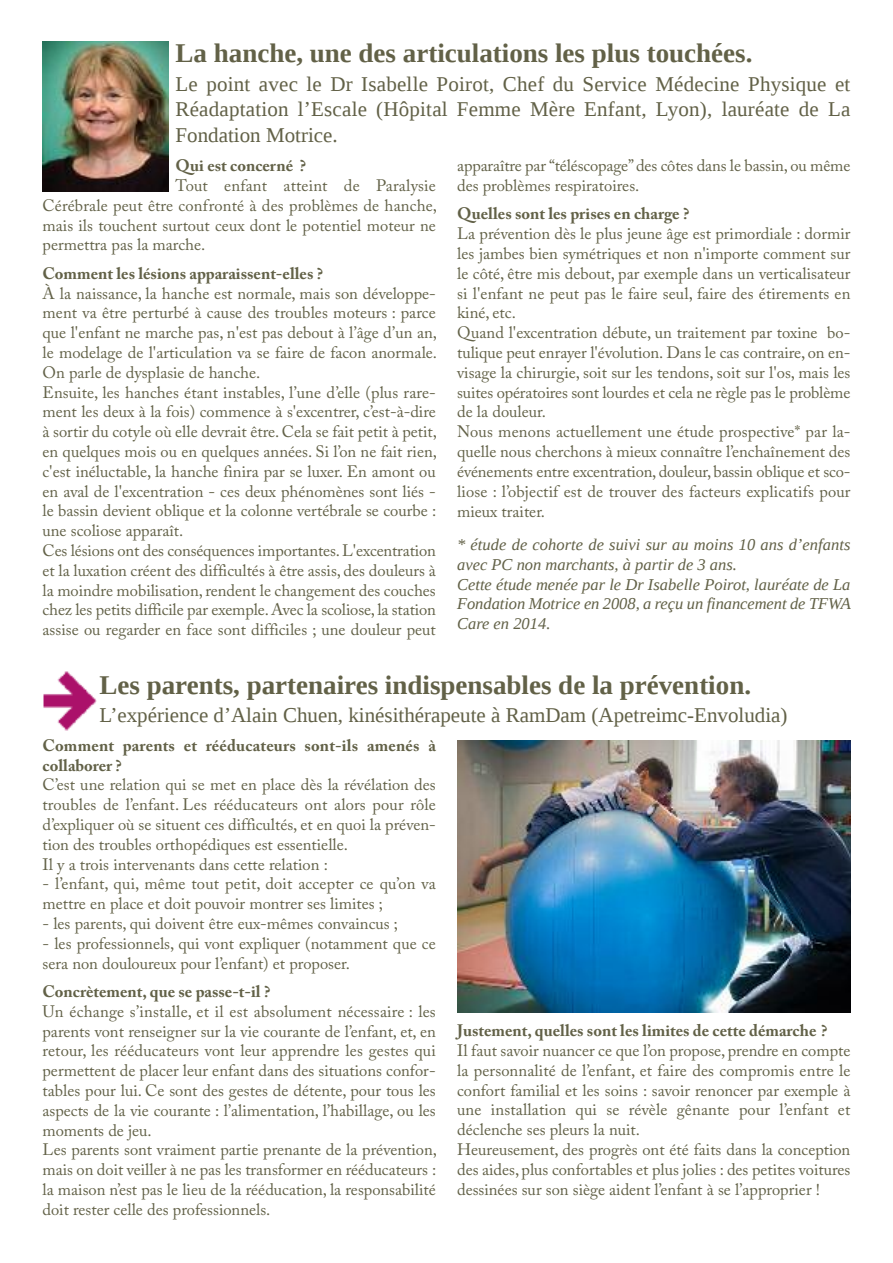
<style>
.page{position:relative;width:893px;height:1263px;background:#fff}
.page>*{position:absolute;margin:0;border:0;box-sizing:border-box;transform-origin:0 0}
.t1{font:700 27px "Liberation Serif";color:#626147}
.t2{font:21px/25.2px "Liberation Serif";color:#626147;text-align:justify}
.t3{font:16.5px/19.8px "Adobe Caslon Pro";color:#626147}
.t4{font:700 16.5px/19.8px "Adobe Caslon Pro";color:#626147}
.t5{font:italic 16.5px/19.8px "Liberation Serif";color:#626147}
</style>
<div class="page">
<img style="left:457px;top:740px;width:393px;height:272px">
<img style="left:43px;top:671px;width:54px;height:60px">
<img style="left:43px;top:41px;width:125px;height:151px">
<h1 class="t1" style="left:176px;top:38px;width:578px">La hanche, une des articulations les plus touchées.</h1>
<p class="t2" style="left:176px;top:71px;width:676px">Le point avec le Dr Isabelle Poirot, Chef du Service Médecine Physique et Réadaptation l’Escale (Hôpital Femme Mère Enfant, Lyon), lauréate de La Fondation Motrice.</p>
<p class="t4" style="left:176px;top:157px;width:132px">Qui est concerné ?</p>
<p class="t3" style="left:43px;top:177px;width:396px;text-align:justify;text-indent:133px">Tout enfant atteint de Paralysie Cérébrale peut être confronté à des problèmes de hanche, mais ils touchent surtout ceux dont le potentiel moteur ne permettra pas la marche.</p>
<p class="t4" style="left:43px;top:265px;width:282px">Comment les lésions apparaissent-elles ?</p>
<p class="t3" style="left:43px;top:285px;width:396px">À la naissance, la hanche est normale, mais son développe&shy;ment va être perturbé à cause des troubles moteurs : parce que l'enfant ne marche pas, n'est pas debout à l’âge d’un an, le modelage de l'articulation va se faire de facon anormale.<br>On parle de dysplasie de hanche.<br>Ensuite, les hanches étant instables, l’une d’elle (plus rare&shy;ment les deux à la fois) commence à s'excentrer, c’est-à-dire à sortir du cotyle où elle devrait être. Cela se fait petit à petit, en quelques mois ou en quelques années. Si l’on ne fait rien, c'est inéluctable, la hanche finira par se luxer. En amont ou en aval de l'excentration - ces deux phénomènes sont liés - le bassin devient oblique et la colonne vertébrale se courbe : une scoliose apparaît.<br>Ces lésions ont des conséquences importantes. L'excentration et la luxation créent des difficultés à être assis, des douleurs à la moindre mobilisation, rendent le changement des couches chez les petits difficile par exemple. Avec la scoliose, la station assise ou regarder en face sont difficiles ; une douleur peut</p>
<p class="t3" style="left:457px;top:158px;width:395px">apparaître par “téléscopage” des côtes dans le bassin, ou même des problèmes respiratoires.</p>
<p class="t4" style="left:457px;top:206px;width:234px">Quelles sont les prises en charge ?</p>
<p class="t3" style="left:457px;top:225px;width:395px">La prévention dès le plus jeune âge est primordiale : dormir les jambes bien symétriques et non n'importe comment sur le côté, être mis debout, par exemple dans un verticalisateur si l'enfant ne peut pas le faire seul, faire des étirements en kiné, etc.<br>Quand l'excentration débute, un traitement par toxine bo&shy;tulique peut enrayer l'évolution. Dans le cas contraire, on en&shy;visage la chirurgie, soit sur les tendons, soit sur l'os, mais les suites opératoires sont lourdes et cela ne règle pas le problème de la douleur.<br>Nous menons actuellement une étude prospective* par la&shy;quelle nous cherchons à mieux connaître l’enchaînement des événements entre excentration, douleur, bassin oblique et sco&shy;liose : l’objectif est de trouver des facteurs explicatifs pour mieux traiter.</p>
<p class="t5" style="left:457px;top:534px;width:395px">* étude de cohorte de suivi sur au moins 10 ans d’enfants avec PC non marchants, à partir de 3 ans.<br>Cette étude menée par le Dr Isabelle Poirot, lauréate de La Fondation Motrice en 2008, a reçu un financement de TFWA Care en 2014.</p>
<h1 class="t1" style="left:99px;top:669px;width:653px">Les parents, partenaires indispensables de la prévention.</h1>
<p class="t2" style="left:99px;top:702px;width:689px">L’expérience d’Alain Chuen, kinésithérapeute à RamDam (Apetreimc-Envoludia)</p>
<p class="t4" style="left:43px;top:737px;width:395px">Comment parents et rééducateurs sont-ils amenés à collaborer ?</p>
<p class="t3" style="left:43px;top:777px;width:395px">C’est une relation qui se met en place dès la révélation des troubles de l’enfant. Les rééducateurs ont alors pour rôle d’expliquer où se situent ces difficultés, et en quoi la préven&shy;tion des troubles orthopédiques est essentielle.<br>Il y a trois intervenants dans cette relation :</p>
<p class="t3" style="left:43px;top:876px;width:395px">- l’enfant, qui, même tout petit, doit accepter ce qu’on va mettre en place et doit pouvoir montrer ses limites ;</p>
<p class="t3" style="left:43px;top:915px;width:357px">- les parents, qui doivent être eux-mêmes convaincus ;</p>
<p class="t3" style="left:42px;top:935px;width:395px">- les professionnels, qui vont expliquer (notamment que ce sera non douloureux pour l’enfant) et proposer.</p>
<p class="t4" style="left:42px;top:983px;width:229px">Concrètement, que se passe-t-il ?</p>
<p class="t3" style="left:42px;top:1003px;width:396px">Un échange s’installe, et il est absolument nécessaire : les parents vont renseigner sur la vie courante de l’enfant, et, en retour, les rééducateurs vont leur apprendre les gestes qui permettent de placer leur enfant dans des situations confor&shy;tables pour lui. Ce sont des gestes de détente, pour tous les aspects de la vie courante : l’alimentation, l’habillage, ou les moments de jeu.<br>Les parents sont vraiment partie prenante de la prévention, mais on doit veiller à ne pas les transformer en rééducateurs : la maison n’est pas le lieu de la rééducation, la responsabilité doit rester celle des professionnels.</p>
<p class="t4" style="left:457px;top:1022px;width:372px">Justement, quelles sont les limites de cette démarche ?</p>
<p class="t3" style="left:457px;top:1042px;width:395px">Il faut savoir nuancer ce que l’on propose, prendre en compte la personnalité de l’enfant, et faire des compromis entre le confort familial et les soins : savoir renoncer par exemple à une installation qui se révèle gênante pour l’enfant et déclenche ses pleurs la nuit.<br>Heureusement, des progrès ont été faits dans la conception des aides, plus confortables et plus jolies : des petites voitures dessinées sur son siège aident l’enfant à se l’approprier !</p>
</div>
